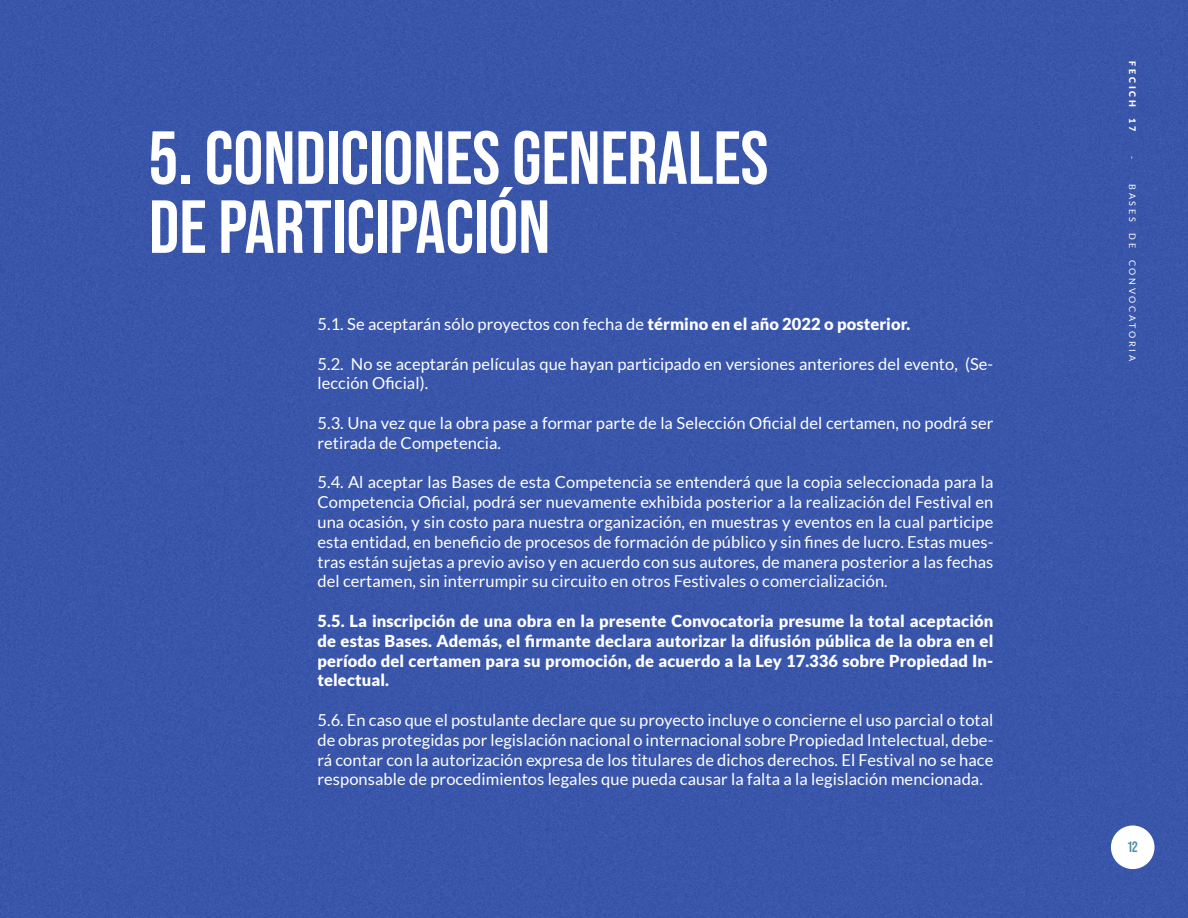
<style>
.page{position:relative;width:1188px;height:918px;background:#3956ab}
.page>*{position:absolute;margin:0;border:0;box-sizing:border-box;transform-origin:0 0}
.t1{font:700 75px/69px "Bebas Neue Pro";color:#fff}
.t2{font:16.5px/19.8px "Lato";letter-spacing:.005em;color:#fff}
.t3{font:900 16.5px/19.8px "Lato";letter-spacing:.005em;color:#fff;text-align:justify}
.t4{font:700 15px "Bebas Neue Pro";color:#4e92a9}
.t5{font:9px "Lato";letter-spacing:.3em;color:#fff}
.t6{font:900 9px "Lato";letter-spacing:.3em;color:#fff}
.s1{font-weight:900}
</style>
<div class="page">
<div style="left:1111px;top:826px;width:44px;height:43px;background:#fff;border-radius:50%"></div>
<h1 class="t1" style="left:149px;top:122px;width:621px">5. CONDICIONES GENERALES<br>DE PARTICIPACIÓN</h1>
<p class="t2" style="left:317px;top:314px;width:594px">5.1. Se aceptarán sólo proyectos con fecha de <span class="s1">término en el año 2022 o posterior.</span></p>
<p class="t2" style="left:317px;top:354px;width:677px">5.2. No se aceptarán películas que hayan participado en versiones anteriores del evento, (Se&shy;lección Oficial).</p>
<p class="t2" style="left:317px;top:413px;width:677px">5.3. Una vez que la obra pase a formar parte de la Selección Oficial del certamen, no podrá ser retirada de Competencia.</p>
<p class="t2" style="left:317px;top:472px;width:678px;text-align:justify">5.4. Al aceptar las Bases de esta Competencia se entenderá que la copia seleccionada para la Competencia Oficial, podrá ser nuevamente exhibida posterior a la realización del Festival en una ocasión, y sin costo para nuestra organización, en muestras y eventos en la cual participe esta entidad, en beneficio de procesos de formación de público y sin fines de lucro. Estas mues&shy;tras están sujetas a previo aviso y en acuerdo con sus autores, de manera posterior a las fechas del certamen, sin interrumpir su circuito en otros Festivales o comercialización.</p>
<p class="t3" style="left:317px;top:611px;width:677px">5.5. La inscripción de una obra en la presente Convocatoria presume la total aceptación de estas Bases. Además, el firmante declara autorizar la difusión pública de la obra en el período del certamen para su promoción, de acuerdo a la Ley 17.336 sobre Propiedad In&shy;telectual.</p>
<p class="t2" style="left:317px;top:710px;width:678px;text-align:justify">5.6. En caso que el postulante declare que su proyecto incluye o concierne el uso parcial o total de obras protegidas por legislación nacional o internacional sobre Propiedad Intelectual, debe&shy;rá contar con la autorización expresa de los titulares de dichos derechos. El Festival no se hace responsable de procedimientos legales que pueda causar la falta a la legislación mencionada.</p>
<p class="t6" style="left:1138px;top:61px;width:47px;rotate:90deg">FECICH</p>
<p class="t6" style="left:1138px;top:118px;width:15px;rotate:90deg">1 7</p>
<p class="t5" style="left:1137px;top:156px;width:5px;rotate:90deg">-</p>
<p class="t5" style="left:1137px;top:184px;width:39px;rotate:90deg">BASES</p>
<p class="t5" style="left:1137px;top:233px;width:16px;rotate:90deg">D E</p>
<p class="t5" style="left:1137px;top:260px;width:103px;rotate:90deg">CONVOCATORIA</p>
<p class="t4" style="left:1128px;top:838px;width:11px">12</p>
</div>
